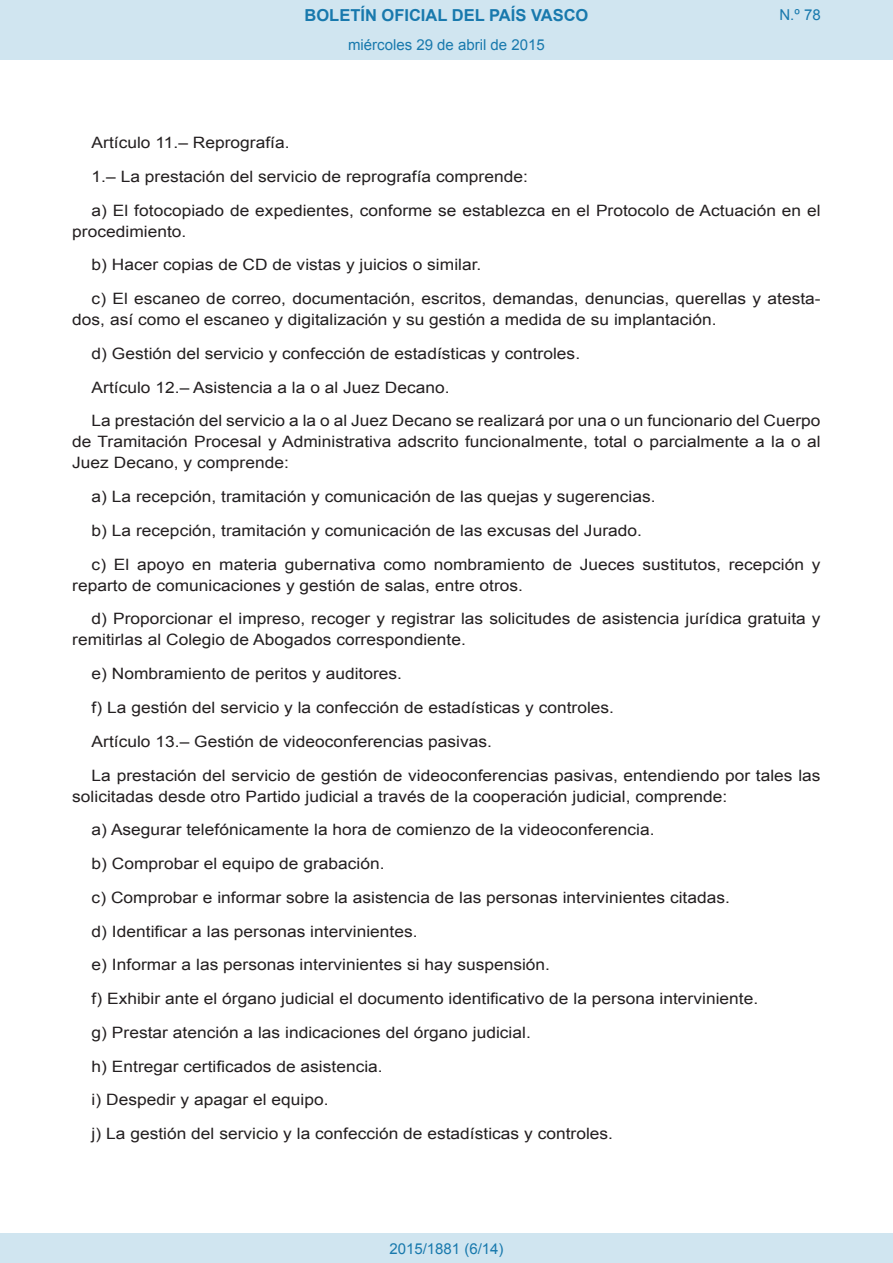
<style>
.page{position:relative;width:893px;height:1263px;background:#fff}
.page>*{position:absolute;margin:0;border:0;box-sizing:border-box;transform-origin:0 0}
.t1{font:700 16.5px "Arial";color:#1879ad}
.BOPVDetalle{font:15.6px/21px "Arial";color:#231f20;scale:1.11 1}
.Paginacion_Centro{font:15px "Arial";color:#1879ad}
</style>
<div class="page">
<div style="left:0;top:0;width:893px;height:60px;background:#d0e5f0"></div>
<div style="left:0;top:1233px;width:893px;height:30px;background:#d0e5f0"></div>
<p class="t1" style="left:305px;top:4px;width:285px">BOLETÍN OFICIAL DEL PAÍS VASCO</p>
<p class="Paginacion_Centro" style="left:348px;top:35px;width:198px">miércoles 29 de abril de 2015</p>
<p class="Paginacion_Centro" style="left:779px;top:5px;width:43px">N.º 78</p>
<p class="BOPVDetalle" style="left:92px;top:132px;width:180px">Artículo 11.– Reprografía.</p>
<p class="BOPVDetalle" style="left:92px;top:166px;width:394px">1.– La prestación del servicio de reprografía comprende:</p>
<p class="BOPVDetalle" style="left:72px;top:200px;width:676px;text-indent:19px">a) El fotocopiado de expedientes, conforme se establezca en el Protocolo de Actuación en el procedimiento.</p>
<p class="BOPVDetalle" style="left:92px;top:255px;width:353px">b) Hacer copias de CD de vistas y juicios o similar.</p>
<p class="BOPVDetalle" style="left:72px;top:288px;width:676px;text-indent:19px">c) El escaneo de correo, documentación, escritos, demandas, denuncias, querellas y atesta&shy;dos, así como el escaneo y digitalización y su gestión a medida de su implantación.</p>
<p class="BOPVDetalle" style="left:92px;top:343px;width:442px">d) Gestión del servicio y confección de estadísticas y controles.</p>
<p class="BOPVDetalle" style="left:92px;top:377px;width:324px">Artículo 12.– Asistencia a la o al Juez Decano.</p>
<p class="BOPVDetalle" style="left:72px;top:411px;width:676px;text-align:justify;text-indent:19px">La prestación del servicio a la o al Juez Decano se realizará por una o un funcionario del Cuerpo de Tramitación Procesal y Administrativa adscrito funcionalmente, total o parcialmente a la o al Juez Decano, y comprende:</p>
<p class="BOPVDetalle" style="left:92px;top:486px;width:509px">a) La recepción, tramitación y comunicación de las quejas y sugerencias.</p>
<p class="BOPVDetalle" style="left:92px;top:520px;width:497px">b) La recepción, tramitación y comunicación de las excusas del Jurado.</p>
<p class="BOPVDetalle" style="left:72px;top:554px;width:676px;text-indent:19px">c) El apoyo en materia gubernativa como nombramiento de Jueces sustitutos, recepción y reparto de comunicaciones y gestión de salas, entre otros.</p>
<p class="BOPVDetalle" style="left:72px;top:609px;width:676px;text-indent:19px">d) Proporcionar el impreso, recoger y registrar las solicitudes de asistencia jurídica gratuita y remitirlas al Colegio de Abogados correspondiente.</p>
<p class="BOPVDetalle" style="left:92px;top:663px;width:281px">e) Nombramiento de peritos y auditores.</p>
<p class="BOPVDetalle" style="left:92px;top:697px;width:472px">f) La gestión del servicio y la confección de estadísticas y controles.</p>
<p class="BOPVDetalle" style="left:92px;top:731px;width:362px">Artículo 13.– Gestión de videoconferencias pasivas.</p>
<p class="BOPVDetalle" style="left:72px;top:765px;width:676px;text-indent:19px">La prestación del servicio de gestión de videoconferencias pasivas, entendiendo por tales las solicitadas desde otro Partido judicial a través de la cooperación judicial, comprende:</p>
<p class="BOPVDetalle" style="left:92px;top:819px;width:509px">a) Asegurar telefónicamente la hora de comienzo de la videoconferencia.</p>
<p class="BOPVDetalle" style="left:92px;top:853px;width:265px">b) Comprobar el equipo de grabación.</p>
<p class="BOPVDetalle" style="left:92px;top:887px;width:577px">c) Comprobar e informar sobre la asistencia de las personas intervinientes citadas.</p>
<p class="BOPVDetalle" style="left:92px;top:921px;width:295px">d) Identificar a las personas intervinientes.</p>
<p class="BOPVDetalle" style="left:92px;top:954px;width:415px">e) Informar a las personas intervinientes si hay suspensión.</p>
<p class="BOPVDetalle" style="left:92px;top:988px;width:602px">f) Exhibir ante el órgano judicial el documento identificativo de la persona interviniente.</p>
<p class="BOPVDetalle" style="left:92px;top:1022px;width:397px">g) Prestar atención a las indicaciones del órgano judicial.</p>
<p class="BOPVDetalle" style="left:92px;top:1056px;width:264px">h) Entregar certificados de asistencia.</p>
<p class="BOPVDetalle" style="left:92px;top:1089px;width:215px">i) Despedir y apagar el equipo.</p>
<p class="BOPVDetalle" style="left:92px;top:1123px;width:471px">j) La gestión del servicio y la confección de estadísticas y controles.</p>
<p class="Paginacion_Centro" style="left:389px;top:1238px;width:116px">2015/1881 (6/14)</p>
</div>
